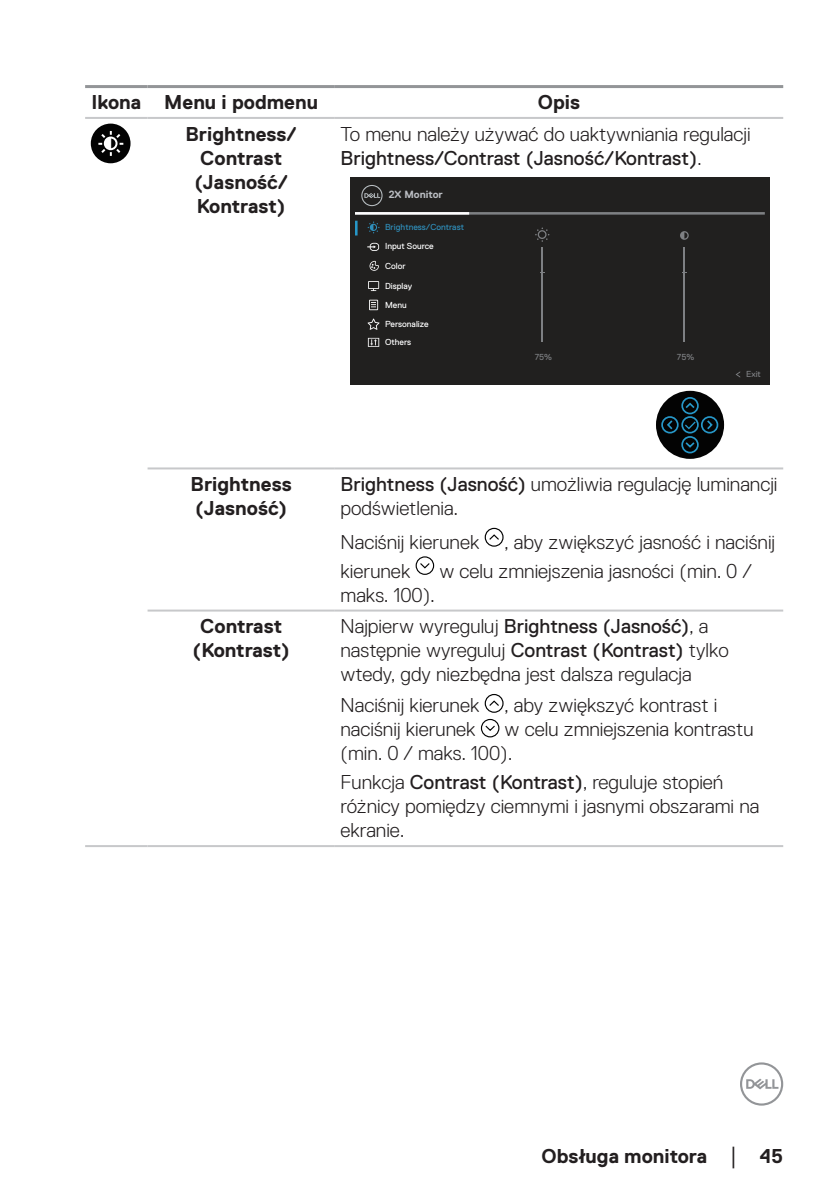
<style>
.page{position:relative;width:840px;height:1191px;background:#fff}
.page>*{position:absolute;margin:0;border:0;box-sizing:border-box;transform-origin:0 0}
.t1{font:300 20px/24px "Dell Replica";color:#231f20}
.t2{font:700 20px/24px "Dell Replica";color:#231f20;text-align:center}
.t3{font:700 10.4px "Dell Replica";color:#babdc2}
.t4{font:8.6px/18px "Dell Replica";color:#fff}
.t5{font:8.6px "Dell Replica";color:#2f8eba}
.t6{font:8.6px "Dell Replica";color:#7e8083}
.s1{font-weight:400}
.s2{font-family:"Times New Roman";font-weight:400;font-size:18px}
</style>
<div class="page">
<svg style="left:740px;top:1062px;width:42px;height:43px"></svg>
<hr style="left:85px;top:85px;width:62px;height:3px;background:#939598">
<hr style="left:147px;top:85px;width:187px;height:3px;background:#939598">
<hr style="left:334px;top:85px;width:448px;height:3px;background:#939598">
<hr style="left:85px;top:117px;width:62px;height:2px;background:#c7c8ca">
<hr style="left:147px;top:117px;width:187px;height:2px;background:#c7c8ca">
<hr style="left:334px;top:117px;width:448px;height:2px;background:#c7c8ca">
<hr style="left:147px;top:467px;width:187px;height:2px;background:#c7c8ca">
<hr style="left:334px;top:467px;width:448px;height:2px;background:#c7c8ca">
<hr style="left:147px;top:609px;width:187px;height:2px;background:#c7c8ca">
<hr style="left:334px;top:609px;width:448px;height:2px;background:#c7c8ca">
<hr style="left:85px;top:845px;width:62px;height:2px;background:#c7c8ca">
<hr style="left:147px;top:845px;width:187px;height:2px;background:#c7c8ca">
<hr style="left:334px;top:845px;width:448px;height:2px;background:#c7c8ca">
<div style="left:91px;top:124px;width:39px;height:39px;background:#030303;border-radius:50%"></div>
<svg style="left:96px;top:129px;width:29px;height:29px"></svg>
<div style="left:350px;top:177px;width:419px;height:207px;background:#21201f"></div>
<hr style="left:355px;top:212px;width:409px;height:3px;background:#7e8083">
<hr style="left:355px;top:212px;width:114px;height:3px;background:#fff">
<svg style="left:361px;top:185px;width:21px;height:21px"></svg>
<svg style="left:367px;top:221px;width:12px;height:12px"></svg>
<svg style="left:355px;top:221px;width:2px;height:14px"></svg>
<svg style="left:655px;top:391px;width:68px;height:68px"></svg>
<svg style="left:660px;top:396px;width:58px;height:58px"></svg>
<svg style="left:680px;top:231px;width:8px;height:9px"></svg>
<hr style="left:683px;top:253px;width:1px;height:89px;background:#7e8083">
<svg style="left:682px;top:247px;width:4px;height:26px"></svg>
<hr style="left:541px;top:253px;width:1px;height:89px;background:#7e8083">
<svg style="left:535px;top:227px;width:14px;height:46px"></svg>
<svg style="left:368px;top:281px;width:11px;height:10px"></svg>
<svg style="left:369px;top:300px;width:9px;height:10px"></svg>
<svg style="left:367px;top:318px;width:12px;height:12px"></svg>
<svg style="left:367px;top:338px;width:12px;height:9px"></svg>
<svg style="left:367px;top:243px;width:12px;height:8px"></svg>
<svg style="left:369px;top:261px;width:9px;height:10px"></svg>
<svg style="left:484px;top:528px;width:19px;height:18px"></svg>
<svg style="left:415px;top:556px;width:19px;height:19px"></svg>
<svg style="left:484px;top:694px;width:19px;height:19px"></svg>
<svg style="left:480px;top:719px;width:19px;height:18px"></svg>
<p class="t2" style="left:91px;top:90px;width:228px">Ikona Menu i podmenu</p>
<p class="t2" style="left:537px;top:90px;width:44px">Opis</p>
<p class="t2" style="left:185px;top:122px;width:113px">Brightness/<br>Contrast (Jasność/<br>Kontrast)</p>
<p class="t1" style="left:340px;top:122px;width:411px">To menu należy używać do uaktywniania regulacji<br><span class="s1">Brightness/Contrast (Jasność/Kontrast)</span>.</p>
<p class="t5" style="left:385px;top:224px;width:80px">Brightness/Contrast</p>
<p class="t3" style="left:388px;top:188px;width:56px">2X Monitor</p>
<p class="t4" style="left:385px;top:238px;width:50px">Input Source</p>
<p class="t4" style="left:385px;top:258px;width:22px">Color</p>
<p class="t4" style="left:385px;top:277px;width:29px">Display</p>
<p class="t4" style="left:385px;top:296px;width:23px">Menu</p>
<p class="t4" style="left:385px;top:316px;width:45px">Personalize<br>Others</p>
<p class="t6" style="left:534px;top:354px;width:19px">75%</p>
<p class="t6" style="left:676px;top:354px;width:19px">75%</p>
<p class="t6" style="left:745px;top:371px;width:16px">Exit</p>
<p class="t2" style="left:190px;top:472px;width:102px;text-align:left">Brightness (Jasność)</p>
<p class="t1" style="left:340px;top:472px;width:438px"><span class="s1">Brightness (Jasność)</span> umożliwia regulację luminancji podświetlenia.</p>
<p class="t1" style="left:340px;top:528px;width:436px;line-height:28.6px">Naciśnij kierunek , aby zwiększyć jasność i naciśnij kierunek</p>
<p class="t1" style="left:439px;top:559px;width:314px">w celu zmniejszenia jasności (min. 0 /</p>
<p class="t1" style="left:340px;top:583px;width:96px">maks. 100).</p>
<p class="t2" style="left:192px;top:614px;width:99px">Contrast (Kontrast)</p>
<p class="t1" style="left:340px;top:614px;width:389px">Najpierw wyreguluj <span class="s1">Brightness (Jasność)</span>, a następnie wyreguluj <span class="s1">Contrast (Kontrast)</span> tylko wtedy, gdy niezbędna jest dalsza regulacja</p>
<p class="t1" style="left:340px;top:693px;width:378px">Naciśnij kierunek , aby zwiększyć kontrast i naciśnij kierunek</p>
<p class="t1" style="left:340px;top:717px;width:414px;text-indent:164px">w celu zmniejszenia kontrastu (min. 0 / maks. 100).</p>
<p class="t1" style="left:340px;top:770px;width:420px">Funkcja <span class="s1">Contrast (Kontrast)</span>, reguluje stopień różnicy pomiędzy ciemnymi i jasnymi obszarami na ekranie.</p>
<p class="t2" style="left:541px;top:1143px;width:243px">Obsługa monitora <span class="s2">│</span> 45</p>
</div>
